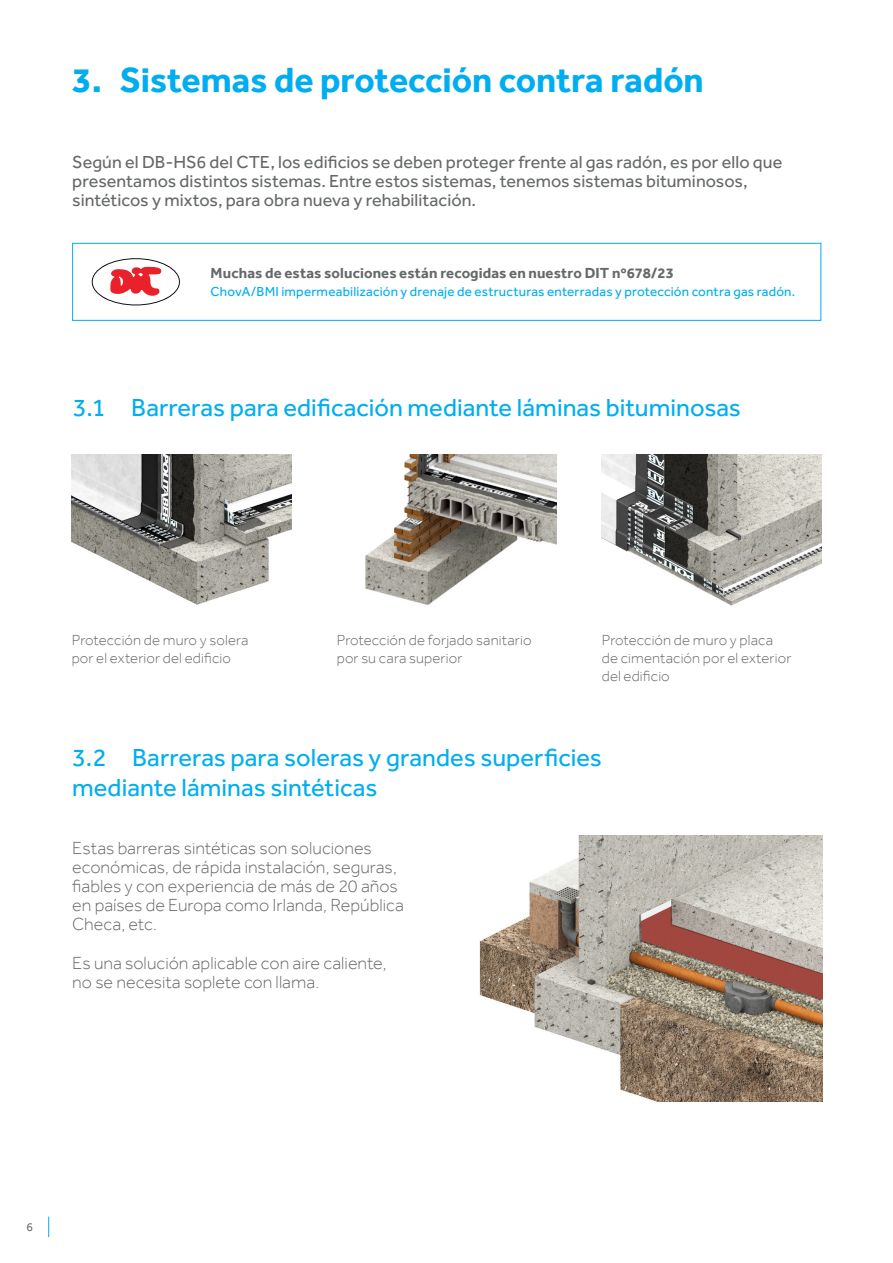
<style>
.page{position:relative;width:893px;height:1263px;background:#fff}
.page>*{position:absolute;margin:0;border:0;box-sizing:border-box;transform-origin:0 0}
.t1{font:700 36px "Effra";letter-spacing:-.005em;color:#00aeef}
.t2{font:25.5px/30.6px "Effra";color:#00aeef}
.t3{font:300 18px/19px "Effra";color:#666969}
.t4{font:18px/19px "Effra";color:#666969}
.t5{font:300 15px/18px "Effra";letter-spacing:.01em;color:#666969}
.t6{font:700 15px "Effra";letter-spacing:.01em;color:#666969}
.t7{font:13.5px "Effra";letter-spacing:.015em;color:#00aeef}
.t8{font:12px "Effra";color:#666969}
</style>
<div class="page">
<svg style="left:48px;top:1216px;width:1px;height:21px"></svg>
<img style="left:72px;top:454px;width:219px;height:151px">
<img style="left:602px;top:454px;width:219px;height:152px">
<img style="left:365px;top:454px;width:191px;height:152px">
<img style="left:479px;top:836px;width:343px;height:265px">
<div style="left:72px;top:243px;width:749px;height:78px;background:#fff;border:1px solid #00aeef"></div>
<svg style="left:92px;top:258px;width:88px;height:47px"></svg>
<h1 class="t1" style="left:72px;top:59px;width:633px">3. Sistemas de protección contra radón</h1>
<p class="t4" style="left:72px;top:153px;width:711px">Según el DB-HS6 del CTE, los edificios se deben proteger frente al gas radón, es por ello que presentamos distintos sistemas. Entre estos sistemas, tenemos sistemas bituminosos, sintéticos y mixtos, para obra nueva y rehabilitación.</p>
<p class="t6" style="left:211px;top:264px;width:465px">Muchas de estas soluciones están recogidas en nuestro DIT nº678/23</p>
<p class="t7" style="left:211px;top:283px;width:586px">ChovA/BMI impermeabilización y drenaje de estructuras enterradas y protección contra gas radón.</p>
<h2 class="t2" style="left:73px;top:392px;width:670px">3.1 Barreras para edificación mediante láminas bituminosas</h2>
<p class="t5" style="left:72px;top:631px;width:178px">Protección de muro y solera por el exterior del edificio</p>
<p class="t5" style="left:337px;top:631px;width:196px">Protección de forjado sanitario por su cara superior</p>
<p class="t5" style="left:602px;top:631px;width:191px">Protección de muro y placa de cimentación por el exterior del edificio</p>
<h2 class="t2" style="left:72px;top:742px;width:531px">3.2 Barreras para soleras y grandes superficies mediante láminas sintéticas</h2>
<p class="t3" style="left:72px;top:838px;width:333px">Estas barreras sintéticas son soluciones económicas, de rápida instalación, seguras, fiables y con experiencia de más de 20 años en países de Europa como Irlanda, República Checa, etc.</p>
<p class="t3" style="left:72px;top:953px;width:316px">Es una solución aplicable con aire caliente, no se necesita soplete con llama.</p>
<p class="t8" style="left:26px;top:1220px;width:8px">6</p>
</div>
